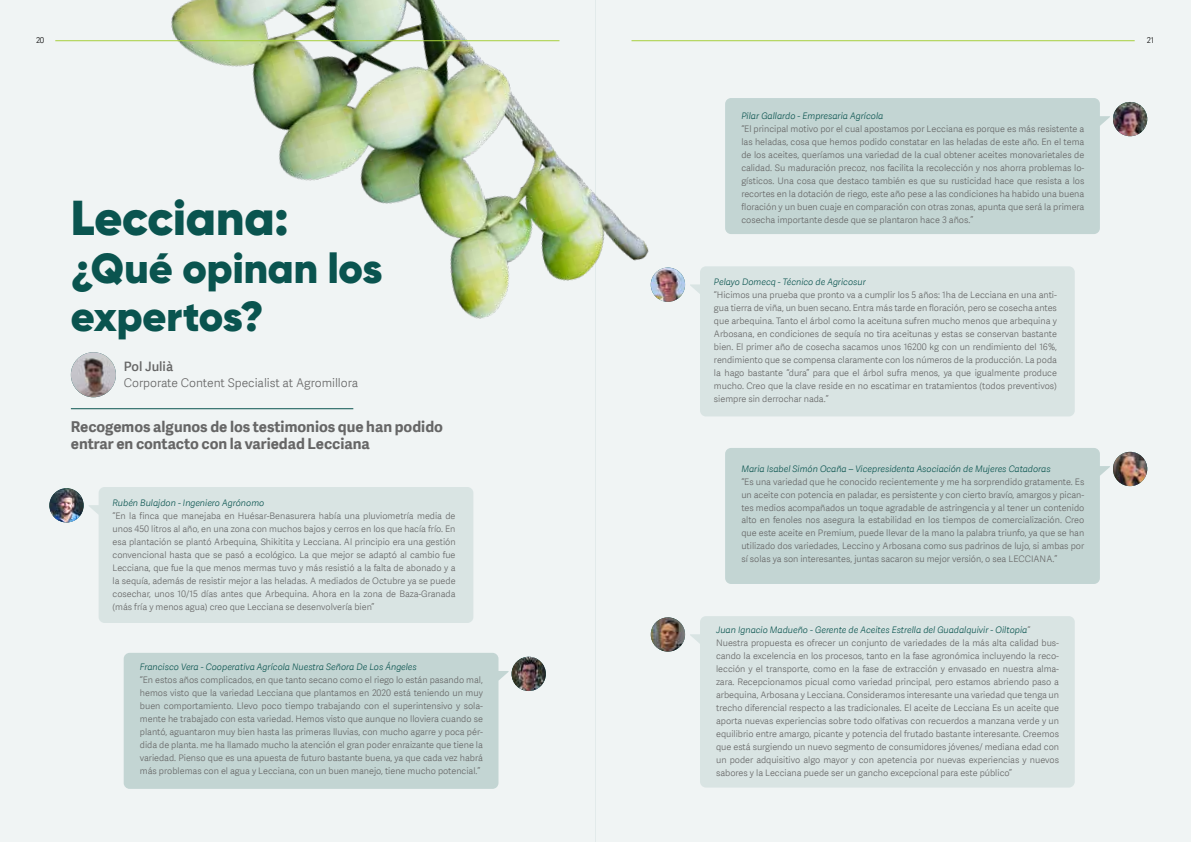
<style>
.page{position:relative;width:1191px;height:842px;background:#fff}
.page>*{position:absolute;margin:0;border:0;box-sizing:border-box;transform-origin:0 0}
.t1{font:900 49px "Gilroy";color:#0a544f}
.t2{font:900 42px/48px "Gilroy";color:#0a544f}
.t3{font:700 15px/17px "Adelle Sans";color:#666}
.t4{font:600 13px "Adelle Sans";color:#666}
.t5{font:300 12px "Adelle Sans";color:#666}
.t6{font:300 9px/13px "Adelle Sans";color:#666;text-align:justify}
.t7{font:italic 300 9px "Adelle Sans";color:#0a544f}
.t8{font:300 8px "Adelle Sans";color:#000}
.s1{font-style:italic;color:#0a544f}
</style>
<div class="page">
<div style="left:0;top:0;width:595px;height:842px;background:#f0f4f4"></div>
<hr style="left:71px;top:409px;width:282px;height:1px;background:#0a544f">
<img style="left:71px;top:352px;width:45px;height:45px;border-radius:23px">
<img style="left:49px;top:488px;width:35px;height:34px;border-radius:17px">
<img style="left:511px;top:657px;width:35px;height:34px;border-radius:17px">
<div style="left:89px;top:487px;width:384px;height:136px;background:#d9e4e3"></div>
<div style="left:124px;top:653px;width:385px;height:136px;background:#c3d5d3"></div>
<div style="left:595px;top:0;width:596px;height:842px;background:#f0f4f4"></div>
<img style="left:651px;top:268px;width:34px;height:34px;border-radius:17px">
<img style="left:651px;top:617px;width:34px;height:35px;border-radius:17px">
<img style="left:1113px;top:452px;width:34px;height:34px;border-radius:17px">
<div style="left:690px;top:266px;width:384px;height:150px;background:#d9e4e3"></div>
<div style="left:725px;top:448px;width:385px;height:136px;background:#c3d5d3"></div>
<div style="left:725px;top:98px;width:385px;height:136px;background:#c3d5d3"></div>
<div style="left:690px;top:616px;width:384px;height:172px;background:#d9e4e3"></div>
<img style="left:137px;top:0;width:525px;height:348px">
<hr style="left:631px;top:41px;width:503px;height:1px;background:#a8cf3d">
<hr style="left:55px;top:41px;width:504px;height:1px;background:#a8cf3d">
<p class="t8" style="left:36px;top:36px;width:10px">20</p>
<p class="t8" style="left:1146px;top:36px;width:9px">21</p>
<h1 class="t1" style="left:71px;top:186px;width:219px">Lecciana:</h1>
<h2 class="t2" style="left:71px;top:244px;width:313px">¿Qué opinan los expertos?</h2>
<h3 class="t4" style="left:124px;top:359px;width:51px">Pol Julià</h3>
<h3 class="t5" style="left:124px;top:376px;width:236px">Corporate Content Specialist at Agromillora</h3>
<h3 class="t3" style="left:71px;top:418px;width:373px">Recogemos algunos de los testimonios que han podido entrar en contacto con la variedad Lecciana</h3>
<p class="t7" style="left:113px;top:497px;width:153px">Rubén Bulajdon - Ingeniero Agrónomo</p>
<p class="t6" style="left:113px;top:509px;width:344px">“En la finca que manejaba en Huésar-Benasurera había una pluviometría media de unos 450 litros al año, en una zona con muchos bajos y cerros en los que hacía frío. En esa plantación se plantó Arbequina, Shikitita y Lecciana. Al principio era una gestión convencional hasta que se pasó a ecológico. La que mejor se adaptó al cambio fue Lecciana, que fue la que menos mermas tuvo y más resistió a la falta de abonado y a la sequía, además de resistir mejor a las heladas. A mediados de Octubre ya se puede cosechar, unos 10/15 días antes que Arbequina. Ahora en la zona de Baza-Granada (más fría y menos agua) creo que Lecciana se desenvolvería bien”</p>
<p class="t7" style="left:140px;top:662px;width:278px">Francisco Vera - Cooperativa Agrícola Nuestra Señora De Los Ángeles</p>
<p class="t6" style="left:140px;top:673px;width:344px">“En estos años complicados, en que tanto secano como el riego lo están pasando mal, hemos visto que la variedad Lecciana que plantamos en 2020 está teniendo un muy buen comportamiento. Llevo poco tiempo trabajando con el superintensivo y sola&shy;mente he trabajado con esta variedad. Hemos visto que aunque no lloviera cuando se plantó, aguantaron muy bien hasta las primeras lluvias, con mucho agarre y poca pér&shy;dida de planta. me ha llamado mucho la atención el gran poder enraizante que tiene la variedad. Pienso que es una apuesta de futuro bastante buena, ya que cada vez habrá más problemas con el agua y Lecciana, con un buen manejo, tiene mucho potencial.”</p>
<p class="t7" style="left:741px;top:111px;width:143px">Pilar Gallardo - Empresaria Agrícola</p>
<p class="t6" style="left:741px;top:123px;width:344px">“El principal motivo por el cual apostamos por Lecciana es porque es más resistente a las heladas, cosa que hemos podido constatar en las heladas de este año. En el tema de los aceites, queríamos una variedad de la cual obtener aceites monovarietales de calidad. Su maduración precoz, nos facilita la recolección y nos ahorra problemas lo&shy;gísticos. Una cosa que destaco también es que su rusticidad hace que resista a los recortes en la dotación de riego, este año pese a las condiciones ha habido una buena floración y un buen cuaje en comparación con otras zonas, apunta que será la primera cosecha importante desde que se plantaron hace 3 años.”</p>
<p class="t7" style="left:714px;top:277px;width:153px">Pelayo Domecq - Técnico de Agricosur</p>
<p class="t6" style="left:714px;top:288px;width:344px">“Hicimos una prueba que pronto va a cumplir los 5 años: 1ha de Lecciana en una anti&shy;gua tierra de viña, un buen secano. Entra más tarde en floración, pero se cosecha antes que arbequina. Tanto el árbol como la aceituna sufren mucho menos que arbequina y Arbosana, en condiciones de sequía no tira aceitunas y estas se conservan bastante bien. El primer año de cosecha sacamos unos 16200 kg con un rendimiento del 16%, rendimiento que se compensa claramente con los números de la producción. La poda la hago bastante “dura” para que el árbol sufra menos, ya que igualmente produce mucho. Creo que la clave reside en no escatimar en tratamientos (todos preventivos) siempre sin derrochar nada.”</p>
<p class="t7" style="left:741px;top:463px;width:311px">Maria Isabel Simón Ocaña – Vicepresidenta Asociación de Mujeres Catadoras</p>
<p class="t6" style="left:741px;top:475px;width:344px">“Es una variedad que he conocido recientemente y me ha sorprendido gratamente. Es un aceite con potencia en paladar, es persistente y con cierto bravío, amargos y pican&shy;tes medios acompañados un toque agradable de astringencia y al tener un contenido alto en fenoles nos asegura la estabilidad en los tiempos de comercialización. Creo que este aceite en Premium, puede llevar de la mano la palabra triunfo, ya que se han utilizado dos variedades, Leccino y Arbosana como sus padrinos de lujo, si ambas por sí solas ya son interesantes, juntas sacaron su mejor versión, o sea LECCIANA.”</p>
<p class="t6" style="left:716px;top:624px;width:344px;text-align:left"><span class="s1">Juan Ignacio Madueño - Gerente de Aceites Estrella del Guadalquivir - Oiltopia</span>“ Nuestra propuesta es ofrecer un conjunto de variedades de la más alta calidad bus&shy;cando la excelencia en los procesos, tanto en la fase agronómica incluyendo la reco&shy;lección y el transporte, como en la fase de extracción y envasado en nuestra alma&shy;zara. Recepcionamos picual como variedad principal, pero estamos abriendo paso a arbequina, Arbosana y Lecciana. Consideramos interesante una variedad que tenga un trecho diferencial respecto a las tradicionales. El aceite de Lecciana Es un aceite que aporta nuevas experiencias sobre todo olfativas con recuerdos a manzana verde y un equilibrio entre amargo, picante y potencia del frutado bastante interesante. Creemos que está surgiendo un nuevo segmento de consumidores jóvenes/ mediana edad con un poder adquisitivo algo mayor y con apetencia por nuevas experiencias y nuevos sabores y la Lecciana puede ser un gancho excepcional para este público”</p>
</div>
